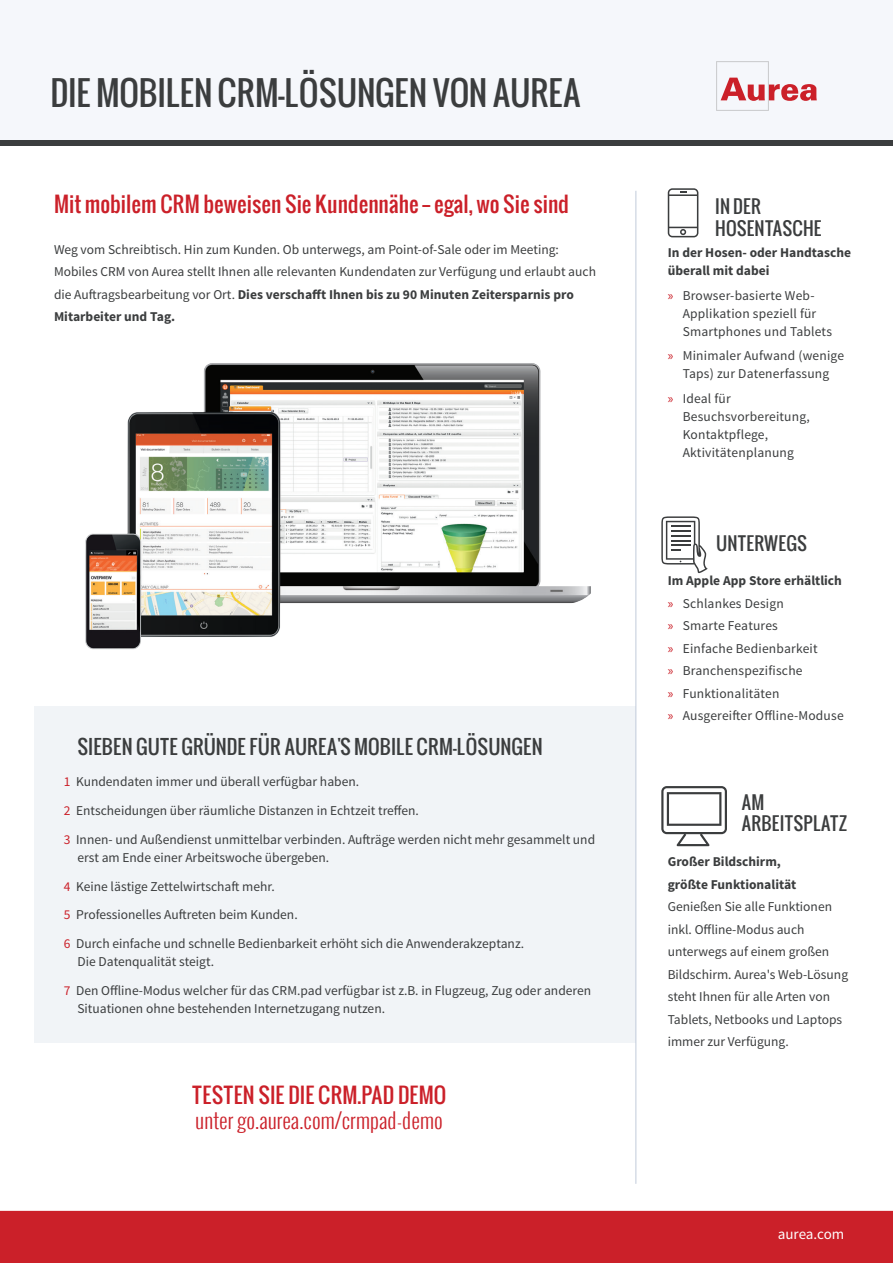
<style>
.page{position:relative;width:893px;height:1263px;background:#fff}
.page>*{position:absolute;margin:0;border:0;box-sizing:border-box;transform-origin:0 0}
.t1{font:33px "Oswald";letter-spacing:-.01em;color:#3b3d3e}
.t2{font:300 21px/25.2px "Oswald";color:#cb2029}
.Body_COpy{font:21px "Oswald";color:#cb2029}
.Body_COpy-2{font:19.5px "Oswald";color:#3b3d3e}
.t3{font:18px/21.6px "Oswald";color:#3b3d3e}
.t4{font:15px "Source Sans Pro";letter-spacing:-.005em;color:#fff}
.Body_COpy-3{font:13.5px/18px "Source Sans Pro";color:#3b3d3e}
.Bullets{font:700 13.5px "Source Sans Pro";color:#3b3d3e}
.s1{font-weight:700}
.s2{font-family:"Myriad Pro";color:#cb2029}
.s3{color:#cb2029}
.s4{font-weight:400}
</style>
<div class="page">
<div style="left:34px;top:707px;width:601px;height:336px;background:#f1f4f7"></div>
<svg style="left:661px;top:516px;width:47px;height:57px"></svg>
<svg style="left:661px;top:786px;width:66px;height:60px"></svg>
<svg style="left:668px;top:188px;width:30px;height:49px"></svg>
<img style="left:85px;top:363px;width:506px;height:286px">
<div style="left:0;top:0;width:893px;height:145px;background:#f5f7fb"></div>
<svg style="left:716px;top:61px;width:101px;height:50px"></svg>
<div style="left:0;top:140px;width:893px;height:5px;background:#3b3d3e"></div>
<hr style="left:635px;top:191px;width:1px;height:993px;background:#c1cbda">
<div style="left:0;top:1210px;width:893px;height:53px;background:#cb2029"></div>
<p class="t1" style="left:50px;top:68px;width:532px">DIE MOBILEN CRM-LÖSUNGEN VON AUREA</p>
<p class="Body_COpy" style="left:54px;top:188px;width:516px">Mit mobilem CRM beweisen Sie Kundennähe _ egal, wo Sie sind</p>
<p class="Body_COpy-3" style="left:54px;top:238px;width:544px;line-height:22.5px">Weg vom Schreibtisch. Hin zum Kunden. Ob unterwegs, am Point-of-Sale oder im Meeting:<br>Mobiles CRM von Aurea stellt Ihnen alle relevanten Kundendaten zur Verfügung und erlaubt auch die Auftragsbearbeitung vor Ort. <span class="s1">Dies verschafft Ihnen bis zu 90 Minuten Zeitersparnis pro Mitarbeiter und Tag.</span></p>
<p class="Bullets" style="left:668px;top:244px;width:185px">In der Hosen- oder Handtasche</p>
<p class="t3" style="left:715px;top:195px;width:47px">IN DER</p>
<p class="t3" style="left:715px;top:217px;width:108px">HOSENTASCHE</p>
<p class="Bullets" style="left:668px;top:262px;width:103px">überall mit dabei</p>
<p class="Body_COpy-3" style="left:683px;top:286px;width:151px;text-indent:-15px"><span class="s2">»</span> Browser-basierte Web-<br>Applikation speziell für<br>Smartphones und Tablets</p>
<p class="Body_COpy-3" style="left:668px;top:347px;width:178px;text-align:center"><span class="s2">»</span> Minimaler Aufwand (wenige<br>Taps) zur Datenerfassung</p>
<p class="Body_COpy-3" style="left:683px;top:390px;width:128px;text-indent:-15px"><span class="s2">»</span> Ideal für<br>Besuchsvorbereitung,<br>Kontaktpflege,<br>Aktivitätenplanung</p>
<p class="t3" style="left:716px;top:532px;width:93px">UNTERWEGS</p>
<p class="Body_COpy-2" style="left:77px;top:731px;width:467px">SIEBEN GUTE GRÜNDE FÜR AUREA'S MOBILE CRM-LÖSUNGEN</p>
<p class="Body_COpy-3" style="left:64px;top:773px;width:297px"><span class="s3">1</span> Kundendaten immer und überall verfügbar haben.</p>
<p class="Body_COpy-3" style="left:64px;top:802px;width:356px"><span class="s3">2</span> Entscheidungen über räumliche Distanzen in Echtzeit treffen.</p>
<p class="Body_COpy-3" style="left:77px;top:830px;width:519px;text-indent:-14px"><span class="s3">3</span> Innen- und Außendienst unmittelbar verbinden. Aufträge werden nicht mehr gesammelt und erst am Ende einer Arbeitswoche übergeben.</p>
<p class="Body_COpy-3" style="left:64px;top:877px;width:212px"><span class="s3">4</span> Keine lästige Zettelwirtschaft mehr.</p>
<p class="Body_COpy-3" style="left:64px;top:906px;width:235px"><span class="s3">5</span> Professionelles Auftreten beim Kunden.</p>
<p class="Body_COpy-3" style="left:77px;top:935px;width:448px;text-indent:-14px"><span class="s3">6</span> Durch einfache und schnelle Bedienbarkeit erhöht sich die Anwenderakzeptanz.<br>Die Datenqualität steigt.</p>
<p class="Body_COpy-3" style="left:77px;top:982px;width:515px;text-indent:-14px"><span class="s3">7</span> Den Offline-Modus welcher für das CRM.pad verfügbar ist z.B. in Flugzeug, Zug oder anderen<br>Situationen ohne bestehenden Internetzugang nutzen.</p>
<p class="t2" style="left:192px;top:1082px;width:256px"><span class="s4">TESTEN SIE DIE CRM.PAD DEMO </span>unter go.aurea.com/crmpad-demo</p>
<p class="Bullets" style="left:668px;top:572px;width:176px">Im Apple App Store erhältlich</p>
<p class="Body_COpy-3" style="left:668px;top:594px;width:118px"><span class="s2">»</span> Schlankes Design</p>
<p class="Body_COpy-3" style="left:668px;top:617px;width:112px"><span class="s2">»</span> Smarte Features</p>
<p class="Body_COpy-3" style="left:668px;top:639px;width:151px"><span class="s2">»</span> Einfache Bedienbarkeit</p>
<p class="Body_COpy-3" style="left:668px;top:662px;width:136px"><span class="s2">»</span> Branchenspezifische</p>
<p class="Body_COpy-3" style="left:668px;top:684px;width:113px"><span class="s2">»</span> Funktionalitäten</p>
<p class="Body_COpy-3" style="left:668px;top:707px;width:177px"><span class="s2">»</span> Ausgereifter Offline-Moduse</p>
<p class="t3" style="left:741px;top:791px;width:107px">AM<br>ARBEITSPLATZ</p>
<p class="Bullets" style="left:668px;top:853px;width:115px">Großer Bildschirm,</p>
<p class="Bullets" style="left:668px;top:876px;width:130px">größte Funktionalität</p>
<p class="Body_COpy-3" style="left:668px;top:898px;width:166px">Genießen Sie alle Funktionen</p>
<p class="Body_COpy-3" style="left:668px;top:921px;width:138px">inkl. Offline-Modus auch</p>
<p class="Body_COpy-3" style="left:668px;top:943px;width:163px">unterwegs auf einem großen</p>
<p class="Body_COpy-3" style="left:668px;top:966px;width:182px">Bildschirm. Aurea's Web-Lösung</p>
<p class="Body_COpy-3" style="left:668px;top:986px;width:176px;line-height:22.5px">steht Ihnen für alle Arten von<br>Tablets, Netbooks und Laptops immer zur Verfügung.</p>
<p class="t4" style="left:778px;top:1225px;width:68px">aurea.com</p>
</div>
